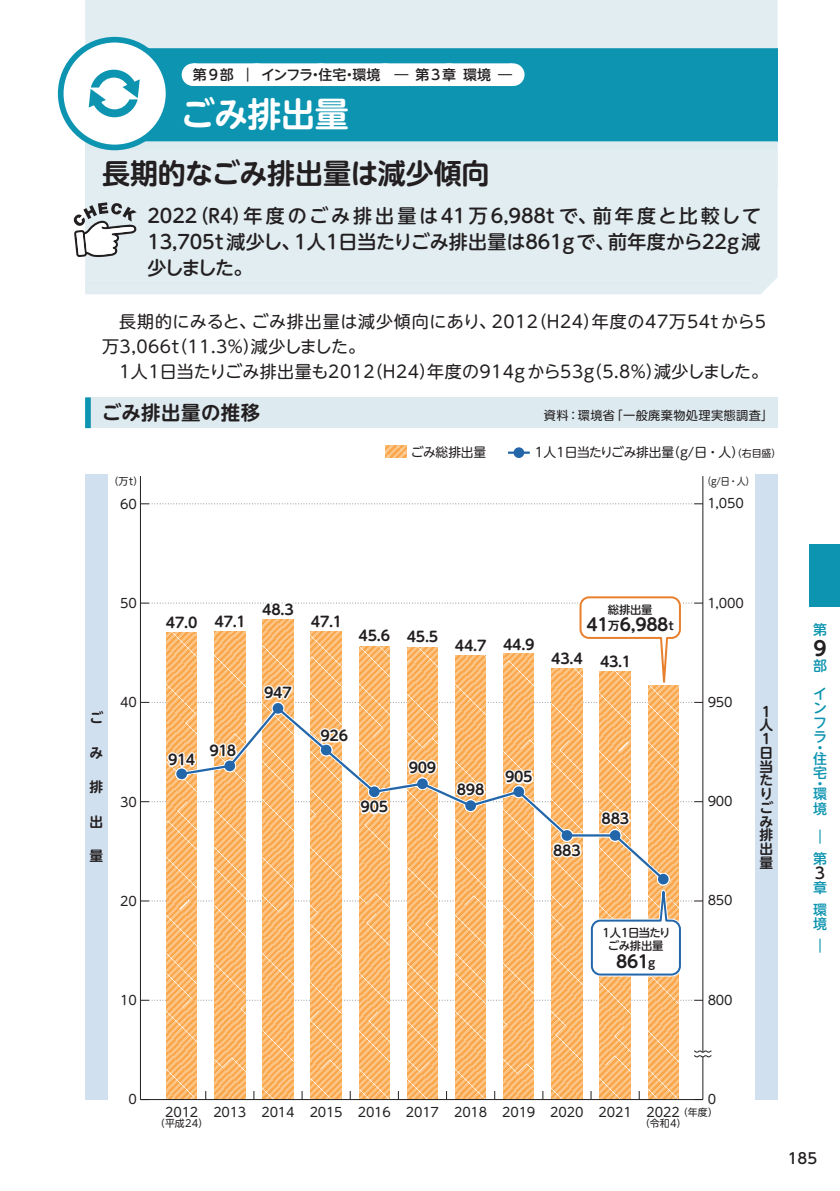
<style>
.page{position:relative;width:840px;height:1191px;background:#fff}
.page>*{position:absolute;margin:0;border:0;box-sizing:border-box;transform-origin:0 0}
.t1{font:500 62.4px "UD Shin M Go Pro";color:#0c94b0}
.t2{font:700 34px "UD Shin M Go Pro De";letter-spacing:-.01em;color:#fff}
.t3{font:700 28px "UD Shin M Go Pro De";letter-spacing:-.005em;color:#231f20}
.t4{font:700 19.8px "UD Shin M Go Pro De";color:#231f20}
.t5{font:700 19.4px "UD Shin M Go Pro De";letter-spacing:.025em;color:#231f20}
.t6{font:500 19px/26px "UD Shin M Go Pro";letter-spacing:-.005em;color:#231f20;text-align:justify}
.t7{font:17px/25.4px "UD Shin M Go Pro";letter-spacing:.03em;color:#231f20}
.t8{font:700 17px "UD Shin M Go Pro De";letter-spacing:-.015em;color:#231f20}
.t9{font:500 15.6px "UD Shin M Go Pro";color:#231f20}
.t10{font:500 14.8px "UD Shin Go Pro";color:#231f20}
.t11{font:700 14.2px "UD Shin M Go Pro De";letter-spacing:-.015em;color:#231f20}
.t12{font:500 14px "UD Shin M Go Pro";color:#231f20}
.t13{font:500 14px/10.8px "UD Shin M Go Pro";color:#0c94b0}
.t14{font:700 13.8px/13.8px "UD Shin M Go Pro De";color:#231f20}
.t15{font:12.8px "UD Shin M Go Pro";letter-spacing:-.01em;color:#231f20}
.t16{font:12.2px "UD Shin M Go Pro";letter-spacing:.03em;color:#231f20}
.t17{font:500 11.4px/13.4px "UD Shin M Go Pro";letter-spacing:-.02em;color:#231f20;text-align:center}
.t18{font:10px "UD Shin M Go Pro";color:#231f20}
.t19{font:10px "UD Shin M Go Pro";color:#231f20;scale:.9 1}
.s1{font-size:10px}
.s2{font-size:11.4px}
</style>
<div class="page">
<svg style="left:166px;top:978px;width:31px;height:121px;background:#fab86d"></svg>
<svg style="left:214px;top:978px;width:31px;height:121px;background:#fab76c"></svg>
<svg style="left:263px;top:978px;width:30px;height:121px;background:#fab76c"></svg>
<svg style="left:311px;top:978px;width:30px;height:121px;background:#fab86e"></svg>
<svg style="left:359px;top:978px;width:30px;height:121px;background:#fab86e"></svg>
<svg style="left:407px;top:978px;width:30px;height:121px;background:#fab86e"></svg>
<svg style="left:455px;top:978px;width:30px;height:121px;background:#fab76d"></svg>
<svg style="left:503px;top:978px;width:30px;height:121px;background:#fab76c"></svg>
<svg style="left:551px;top:978px;width:30px;height:121px;background:#fab76d"></svg>
<svg style="left:599px;top:978px;width:31px;height:121px;background:#fab86d"></svg>
<svg style="left:648px;top:978px;width:30px;height:121px;background:#fab86d"></svg>
<svg style="left:385px;top:446px;width:22px;height:11px"></svg>
<hr style="left:140px;top:1099px;width:562px;height:1px;background:#231f20">
<hr style="left:140px;top:476px;width:1px;height:623px;background:#231f20">
<hr style="left:702px;top:476px;width:1px;height:623px;background:#231f20">
<svg style="left:141px;top:999px;width:561px;height:2px"></svg>
<svg style="left:141px;top:503px;width:561px;height:1px"></svg>
<svg style="left:694px;top:1050px;width:18px;height:7px"></svg>
<hr style="left:507px;top:451px;width:22px;height:3px;background:#2366a9">
<div style="left:514px;top:448px;width:9px;height:9px;background:#2366a9;border-radius:50%"></div>
<div style="left:513px;top:447px;width:11px;height:11px;border:2px solid #2366a9;border-radius:50%"></div>
<div style="left:85px;top:474px;width:23px;height:625px;background:#d1e0ef"></div>
<div style="left:754px;top:474px;width:23px;height:625px;background:#d1e0ef"></div>
<svg style="left:141px;top:596px;width:561px;height:382px"></svg>
<div style="left:85px;top:48px;width:692px;height:40px;background:#0c94b0"></div>
<div style="left:85px;top:0;width:692px;height:48px;background:#e2edf2"></div>
<div style="left:193px;top:63px;width:319px;height:23px;background:#fff"></div>
<svg style="left:257px;top:63px;width:223px;height:1px"></svg>
<svg style="left:512px;top:63px;width:1px;height:23px"></svg>
<div style="left:85px;top:88px;width:692px;height:54px;background:#0c94b0"></div>
<div style="left:85px;top:142px;width:692px;height:8px;background:#ddeaf0"></div>
<div style="left:85px;top:150px;width:692px;height:144px;background:#e2edf2"></div>
<hr style="left:85px;top:283px;width:669px;height:1px;background:#ddeaf0">
<div style="left:85px;top:397px;width:692px;height:31px;background:#ddeaf0"></div>
<div style="left:85px;top:397px;width:6px;height:31px;background:#0c94b0"></div>
<svg style="left:74px;top:202px;width:63px;height:56px"></svg>
<div style="left:61px;top:40px;width:107px;height:107px;background:#fff;border-radius:50%"></div>
<svg style="left:89px;top:70px;width:51px;height:47px"></svg>
<div style="left:58px;top:37px;width:113px;height:113px;border:6px solid #0c94b0;border-radius:50%"></div>
<p class="t12" style="left:193px;top:64px;width:320px">第9部 ｜ インフラ・住宅・環境 ― 第3章 環境 ―</p>
<h2 class="t2" style="left:180px;top:87px;width:170px">ごみ排出量</h2>
<h3 class="t3" style="left:102px;top:150px;width:389px">長期的なごみ排出量は減少傾向</h3>
<p class="t6" style="left:147px;top:202px;width:614px">2022（R4）年度のごみ排出量は41万6,988t で、前年度と比較して13,705t減少し、1人1日当たりごみ排出量は861gで、前年度から22g減少しました。</p>
<p class="t7" style="left:102px;top:308px;width:665px;text-indent:17px">長期的にみると、ごみ排出量は減少傾向にあり、2012（H24）年度の47万54tから5万3,066t（11.3％）減少しました。</p>
<p class="t7" style="left:119px;top:358px;width:650px">1人1日当たりごみ排出量も2012（H24）年度の914gから53g（5.8％）減少しました。</p>
<p class="t5" style="left:102px;top:397px;width:160px">ごみ排出量の推移</p>
<p class="t16" style="left:543px;top:405px;width:231px">資料：環境省「一般廃棄物処理実態調査」</p>
<p class="t15" style="left:410px;top:441px;width:77px">ごみ総排出量</p>
<p class="t15" style="left:534px;top:441px;width:248px">1人1日当たりごみ排出量（g/日・人）<span class="s1">（右目盛）</span></p>
<p class="t18" style="left:109px;top:473px;width:36px">（万t）</p>
<p class="t19" style="left:702px;top:473px;width:59px">（g/日・人）</p>
<p class="t15" style="left:120px;top:493px;width:18px">60</p>
<p class="t15" style="left:707px;top:493px;width:38px">1,050</p>
<p class="t15" style="left:120px;top:593px;width:18px">50</p>
<p class="t14" style="left:90px;top:710px;width:15px">ご</p>
<p class="t14" style="left:90px;top:745px;width:15px">み</p>
<p class="t14" style="left:90px;top:779px;width:15px">排</p>
<p class="t14" style="left:90px;top:813px;width:14px">出</p>
<p class="t14" style="left:90px;top:848px;width:15px">量</p>
<p class="t15" style="left:120px;top:692px;width:18px">40</p>
<p class="t15" style="left:120px;top:791px;width:18px">30</p>
<p class="t15" style="left:120px;top:890px;width:18px">20</p>
<p class="t15" style="left:120px;top:990px;width:18px">10</p>
<p class="t11" style="left:166px;top:611px;width:81px">47.0 47.1</p>
<p class="t11" style="left:168px;top:748px;width:28px">914</p>
<p class="t11" style="left:209px;top:739px;width:28px">918</p>
<p class="t11" style="left:262px;top:597px;width:33px">48.3</p>
<p class="t11" style="left:264px;top:681px;width:29px">947</p>
<p class="t11" style="left:310px;top:610px;width:33px">47.1</p>
<p class="t11" style="left:358px;top:624px;width:81px">45.6 45.5</p>
<p class="t11" style="left:454px;top:633px;width:81px">44.7 44.9</p>
<p class="t17" style="left:607px;top:602px;width:46px">総排出量</p>
<p class="t8" style="left:586px;top:610px;width:89px">41<span class="s2">万</span>6,988<span class="s2">t</span></p>
<p class="t11" style="left:551px;top:646px;width:33px">43.4</p>
<p class="t11" style="left:599px;top:649px;width:33px">43.1</p>
<p class="t11" style="left:320px;top:724px;width:29px">926</p>
<p class="t11" style="left:360px;top:795px;width:29px">905</p>
<p class="t11" style="left:408px;top:756px;width:29px">909</p>
<p class="t11" style="left:456px;top:778px;width:29px">898</p>
<p class="t11" style="left:504px;top:765px;width:29px">905</p>
<p class="t11" style="left:553px;top:839px;width:29px">883</p>
<p class="t11" style="left:601px;top:807px;width:29px">883</p>
<p class="t17" style="left:602px;top:925px;width:70px">1人1日当たりごみ排出量</p>
<p class="t8" style="left:616px;top:947px;width:41px">861<span class="s2">g</span></p>
<p class="t15" style="left:707px;top:592px;width:38px">1,000</p>
<p class="t15" style="left:707px;top:691px;width:26px">950</p>
<p class="t15" style="left:707px;top:791px;width:27px">900</p>
<p class="t15" style="left:707px;top:890px;width:26px">850</p>
<p class="t14" style="left:758px;top:704px;width:15px">１人<br>１日当たりごみ排出量</p>
<p class="t15" style="left:707px;top:989px;width:26px">800</p>
<h1 class="t1" style="left:788px;top:525px;width:64px">█</h1>
<p class="t13" style="left:812px;top:623px;width:15px">第</p>
<p class="t13" style="left:812px;top:650px;width:15px;line-height:28.6px">部イ</p>
<p class="t13" style="left:812px;top:700px;width:14px;line-height:14.2px;text-align:justify">ンフラ</p>
<p class="t13" style="left:812px;top:741px;width:15px">・住</p>
<p class="t13" style="left:812px;top:766px;width:15px">宅・環</p>
<p class="t13" style="left:812px;top:793px;width:15px;line-height:28.6px">境︱</p>
<p class="t13" style="left:812px;top:852px;width:15px">第</p>
<p class="t9" style="left:814px;top:860px;width:12px">3</p>
<p class="t13" style="left:812px;top:876px;width:15px;line-height:21.6px">章環</p>
<p class="t13" style="left:812px;top:912px;width:15px;line-height:21.6px">境︱</p>
<p class="t4" style="left:813px;top:632px;width:15px">9</p>
<p class="t15" style="left:128px;top:1089px;width:10px">0</p>
<p class="t15" style="left:165px;top:1102px;width:468px">2012 2013 2014 2015 2016 2017 2018 2019 2020 2021</p>
<p class="t18" style="left:155px;top:1115px;width:54px">（平成24）</p>
<p class="t15" style="left:707px;top:1088px;width:10px">0</p>
<p class="t15" style="left:646px;top:1102px;width:35px">2022</p>
<p class="t18" style="left:639px;top:1115px;width:48px">（令和4）</p>
<p class="t18" style="left:677px;top:1104px;width:41px">（年度）</p>
<p class="t10" style="left:787px;top:1146px;width:31px">185</p>
</div>
